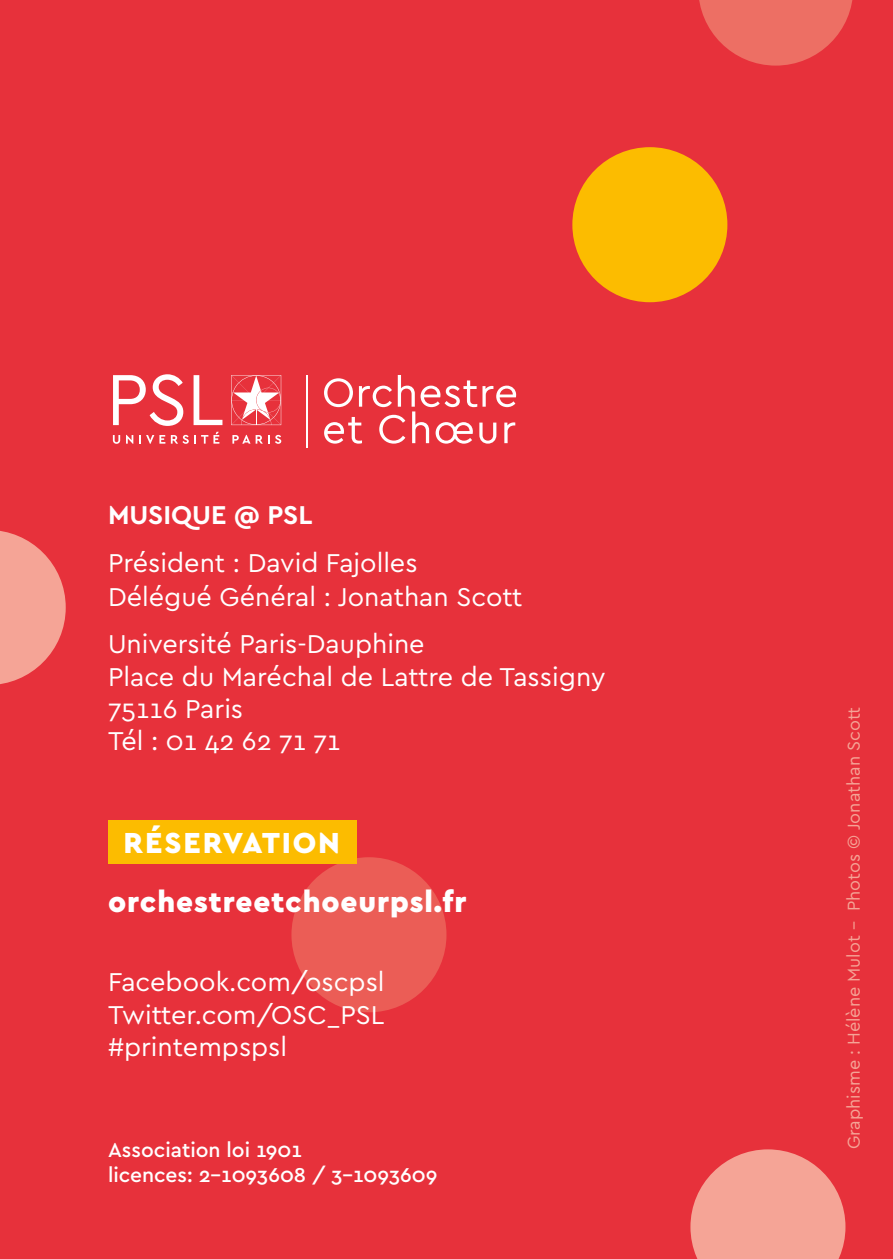
<style>
.page{position:relative;width:893px;height:1259px;background:#e7313b}
.page>*{position:absolute;margin:0;border:0;box-sizing:border-box;transform-origin:0 0}
.t1{font:900 30.3px "Cera PRO";letter-spacing:.06em;color:#fff}
.t2{font:900 30px "Cera PRO";letter-spacing:.03em;color:#fff}
.t3{font:27px/32.4px "Cera PRO";color:#fff}
.t4{font:700 27px "Cera PRO";color:#fff}
.t5{font:500 21px/25.2px "Cera PRO";color:#fff}
.t6{font:18px "Cera PRO";color:#f5a496}
</style>
<div class="page">
<div style="left:572px;top:147px;width:155px;height:155px;background:#fcbc00;border-radius:50%"></div>
<div style="left:291px;top:857px;width:155px;height:155px;background:#eb5d56;border-radius:50%"></div>
<svg style="left:0;top:531px;width:66px;height:153px"></svg>
<svg style="left:699px;top:0;width:154px;height:66px"></svg>
<svg style="left:690px;top:1149px;width:155px;height:110px"></svg>
<div style="left:108px;top:820px;width:249px;height:43px;background:#fcbc00"></div>
<svg style="left:324px;top:375px;width:192px;height:69px"></svg>
<hr style="left:307px;top:375px;width:1px;height:73px;background:#fff">
<svg style="left:113px;top:435px;width:7px;height:9px"></svg>
<svg style="left:126px;top:435px;width:7px;height:9px"></svg>
<svg style="left:139px;top:435px;width:26px;height:9px"></svg>
<svg style="left:171px;top:432px;width:48px;height:12px"></svg>
<svg style="left:232px;top:435px;width:18px;height:9px"></svg>
<svg style="left:256px;top:435px;width:25px;height:9px"></svg>
<svg style="left:231px;top:375px;width:51px;height:50px"></svg>
<svg style="left:113px;top:374px;width:70px;height:52px"></svg>
<svg style="left:194px;top:375px;width:28px;height:50px"></svg>
<p class="t4" style="left:108px;top:497px;width:206px">MUSIQUE @ PSL</p>
<p class="t3" style="left:108px;top:544px;width:416px;line-height:34.2px">Président : David Fajolles<br>Délégué Général : Jonathan Scott</p>
<p class="t3" style="left:108px;top:626px;width:499px">Université Paris-Dauphine<br>Place du Maréchal de Lattre de Tassigny<br>75116 Paris<br>Tél : 01 42 62 71 71</p>
<p class="t1" style="left:124px;top:823px;width:218px">RÉSERVATION</p>
<p class="t2" style="left:108px;top:881px;width:360px">orchestreetchoeurpsl.fr</p>
<p class="t3" style="left:108px;top:965px;width:278px;text-align:justify">Facebook.com/oscpsl Twitter.com/OSC_PSL #printempspsl</p>
<p class="t5" style="left:108px;top:1136px;width:331px">Association loi 1901<br>licences: 2-1093608 / 3-1093609</p>
<p class="t6" style="left:842px;top:1149px;width:444px;rotate:-90deg">Graphisme : Hélène Mulot - Photos © Jonathan Scott</p>
</div>
